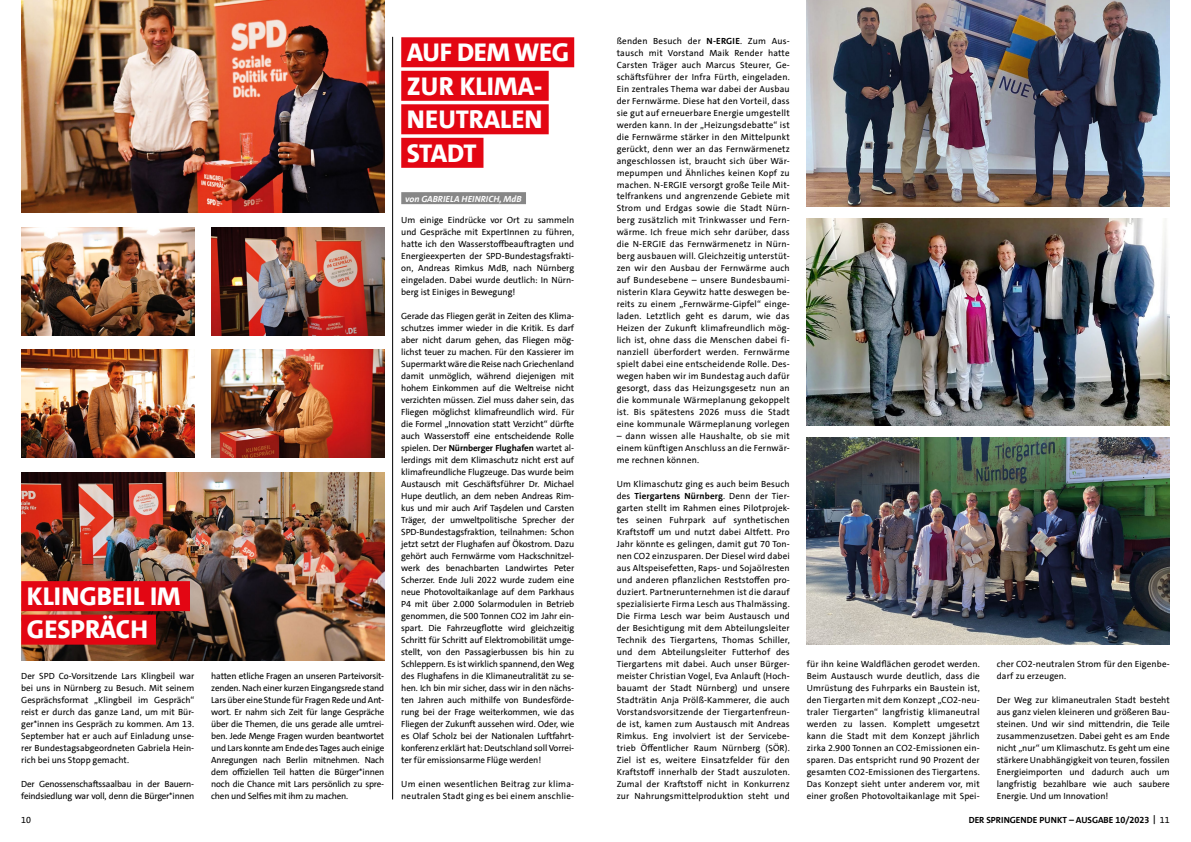
<style>
.page{position:relative;width:1191px;height:842px;background:#fff}
.page>*{position:absolute;margin:0;border:0;box-sizing:border-box;transform-origin:0 0}
.t1{font:800 26px/33.5px "SPD The Sans";color:#fff}
.t2{font:9px/12px "SPD The Sans";color:#000;text-align:justify}
.t3{font:9px/12px "SPD The Sans";letter-spacing:-.02em;color:#000}
.t4{font:9px/12px "SPD The Sans";letter-spacing:.02em;color:#000}
.t5{font:700 9px "SPD The Sans";color:#000}
.t6{font:italic 700 9px "SPD The Sans";color:#fff}
.s1{font-weight:700}
.s2{font-weight:400}
</style>
<div class="page">
<img style="left:806px;top:0;width:363px;height:207px">
<img style="left:806px;top:219px;width:363px;height:207px">
<img style="left:806px;top:438px;width:363px;height:207px">
<div style="left:401px;top:192px;width:125px;height:12px;background:#878787"></div>
<hr style="left:392px;top:37px;width:1px;height:762px;background:#000">
<div style="left:401px;top:37px;width:173px;height:30px;background:#e30613"></div>
<div style="left:401px;top:71px;width:148px;height:30px;background:#e30613"></div>
<div style="left:401px;top:104px;width:148px;height:30px;background:#e30613"></div>
<div style="left:401px;top:138px;width:82px;height:30px;background:#e30613"></div>
<img style="left:21px;top:472px;width:363px;height:188px">
<img style="left:21px;top:227px;width:173px;height:108px">
<img style="left:211px;top:227px;width:173px;height:108px">
<img style="left:21px;top:0;width:363px;height:213px">
<img style="left:211px;top:350px;width:173px;height:107px">
<img style="left:21px;top:350px;width:173px;height:107px">
<div style="left:21px;top:581px;width:169px;height:30px;background:#e30613"></div>
<div style="left:21px;top:615px;width:135px;height:30px;background:#e30613"></div>
<h1 class="t1" style="left:27px;top:579px;width:155px">KLINGBEIL IM<br>GESPRÄCH</h1>
<p class="t2" style="left:21px;top:670px;width:174px">Der SPD Co-Vorsitzende Lars Klingbeil war bei uns in Nürnberg zu Besuch. Mit seinem Gesprächsformat „Klingbeil im Gespräch“ reist er durch das ganze Land, um mit Bür&shy;ger*innen ins Gespräch zu kommen. Am 13.<br>September hat er auch auf Einladung unse&shy;rer Bundestagsabgeordneten Gabriela Hein&shy;rich bei uns Stopp gemacht.</p>
<p class="t3" style="left:21px;top:778px;width:174px">Der Genossenschaftssaalbau in der Bauern&shy;feindsiedlung war voll, denn die Bürger*innen</p>
<p class="t2" style="left:211px;top:670px;width:174px">hatten etliche Fragen an unseren Parteivorsit&shy;zenden. Nach einer kurzen Eingangsrede stand Lars über eine Stunde für Fragen Rede und Ant&shy;wort. Er nahm sich Zeit für lange Gespräche über die Themen, die uns gerade alle umtrei&shy;ben. Jede Menge Fragen wurden beantwortet und Lars konnte am Ende des Tages auch einige Anregungen nach Berlin mitnehmen. Nach dem offiziellen Teil hatten die Bürger*innen noch die Chance mit Lars persönlich zu spre&shy;chen und Selfies mit ihm zu machen.</p>
<h1 class="t1" style="left:407px;top:36px;width:164px">AUF DEM WEG<br>ZUR KLIMA-<br>NEUTRALEN<br>STADT</h1>
<p class="t6" style="left:405px;top:193px;width:118px">von GABRIELA HEINRICH, MdB</p>
<p class="t2" style="left:401px;top:214px;width:174px">Um einige Eindrücke vor Ort zu sammeln und Gespräche mit ExpertInnen zu führen, hatte ich den Wasserstoffbeauftragten und Energieexperten der SPD-Bundestagsfrakti&shy;on, Andreas Rimkus MdB, nach Nürnberg eingeladen. Dabei wurde deutlich: In Nürn&shy;berg ist Einiges in Bewegung!</p>
<p class="t2" style="left:401px;top:310px;width:174px">Gerade das Fliegen gerät in Zeiten des Klima&shy;schutzes immer wieder in die Kritik. Es darf aber nicht darum gehen, das Fliegen mög&shy;lichst teuer zu machen. Für den Kassierer im Supermarkt wäre die Reise nach Griechenland damit unmöglich, während diejenigen mit hohem Einkommen auf die Weltreise nicht verzichten müssen. Ziel muss daher sein, das Fliegen möglichst klimafreundlich wird. Für die Formel „Innovation statt Verzicht“ dürfte auch Wasserstoff eine entscheidende Rolle spielen. Der <span class="s1">Nürnberger Flughafen</span> wartet al&shy;lerdings mit dem Klimaschutz nicht erst auf klimafreundliche Flugzeuge. Das wurde beim Austausch mit Geschäftsführer Dr. Michael Hupe deutlich, an dem neben Andreas Rim&shy;kus und mir auch Arif Taşdelen und Carsten Träger, der umweltpolitische Sprecher der SPD-Bundestagsfraktion, teilnahmen: Schon jetzt setzt der Flughafen auf Ökostrom. Dazu gehört auch Fernwärme vom Hackschnitzel&shy;werk des benachbarten Landwirtes Peter Scherzer. Ende Juli 2022 wurde zudem eine neue Photovoltaikanlage auf dem Parkhaus P4 mit über 2.000 Solarmodulen in Betrieb genommen, die 500 Tonnen CO2 im Jahr ein&shy;spart. Die Fahrzeugflotte wird gleichzeitig Schritt für Schritt auf Elektromobilität umge&shy;stellt, von den Passagierbussen bis hin zu Schleppern. Es ist wirklich spannend, den Weg des Flughafens in die Klimaneutralität zu se&shy;hen. Ich bin mir sicher, dass wir in den nächs&shy;ten Jahren auch mithilfe von Bundesförde&shy;rung bei der Frage weiterkommen, wie das Fliegen der Zukunft aussehen wird. Oder, wie es Olaf Scholz bei der Nationalen Luftfahrt&shy;konferenz erklärt hat: Deutschland soll Vorrei&shy;ter für emissionsarme Flüge werden!</p>
<p class="t4" style="left:401px;top:778px;width:174px">Um einen wesentlichen Beitrag zur klima&shy;neutralen Stadt ging es bei einem anschlie-</p>
<p class="t2" style="left:617px;top:35px;width:174px">ßenden Besuch der <span class="s1">N-ERGIE</span>. Zum Aus&shy;tausch mit Vorstand Maik Render hatte Carsten Träger auch Marcus Steurer, Ge&shy;schäftsführer der Infra Fürth, eingeladen.<br>Ein zentrales Thema war dabei der Ausbau der Fernwärme. Diese hat den Vorteil, dass sie gut auf erneuerbare Energie umgestellt werden kann. In der „Heizungsdebatte“ ist die Fernwärme stärker in den Mittelpunkt gerückt, denn wer an das Fernwärmenetz angeschlossen ist, braucht sich über Wär&shy;mepumpen und Ähnliches keinen Kopf zu machen. N-ERGIE versorgt große Teile Mit&shy;telfrankens und angrenzende Gebiete mit Strom und Erdgas sowie die Stadt Nürn&shy;berg zusätzlich mit Trinkwasser und Fern&shy;wärme. Ich freue mich sehr darüber, dass die N-ERGIE das Fernwärmenetz in Nürn&shy;berg ausbauen will. Gleichzeitig unterstüt&shy;zen wir den Ausbau der Fernwärme auch auf Bundesebene – unsere Bundesbaumi&shy;nisterin Klara Geywitz hatte deswegen be&shy;reits zu einem „Fernwärme-Gipfel“ einge&shy;laden. Letztlich geht es darum, wie das Heizen der Zukunft klimafreundlich mög&shy;lich ist, ohne dass die Menschen dabei fi&shy;nanziell überfordert werden. Fernwärme spielt dabei eine entscheidende Rolle. Des&shy;wegen haben wir im Bundestag auch dafür gesorgt, dass das Heizungsgesetz nun an die kommunale Wärmeplanung gekoppelt ist. Bis spätestens 2026 muss die Stadt eine kommunale Wärmeplanung vorlegen</p>
<p class="t2" style="left:617px;top:430px;width:174px">– dann wissen alle Haushalte, ob sie mit einem künftigen Anschluss an die Fernwär&shy;me rechnen können.</p>
<p class="t2" style="left:617px;top:478px;width:174px">Um Klimaschutz ging es auch beim Besuch des <span class="s1">Tiergartens Nürnberg</span>. Denn der Tier&shy;garten stellt im Rahmen eines Pilotprojek&shy;tes seinen Fuhrpark auf synthetischen Kraftstoff um und nutzt dabei Altfett. Pro Jahr könnte es gelingen, damit gut 70 Ton&shy;nen CO2 einzusparen. Der Diesel wird dabei aus Altspeisefetten, Raps- und Sojaölresten und anderen pflanzlichen Reststoffen pro&shy;duziert. Partnerunternehmen ist die darauf spezialisierte Firma Lesch aus Thalmässing.<br>Die Firma Lesch war beim Austausch und der Besichtigung mit dem Abteilungsleiter Technik des Tiergartens, Thomas Schiller, und dem Abteilungsleiter Futterhof des Tiergartens mit dabei. Auch unser Bürger&shy;meister Christian Vogel, Eva Anlauft (Hoch&shy;bauamt der Stadt Nürnberg) und unsere Stadträtin Anja Prölß-Kammerer, die auch Vorstandsvorsitzende der Tiergartenfreun&shy;de ist, kamen zum Austausch mit Andreas Rimkus. Eng involviert ist der Servicebe&shy;trieb Öffentlicher Raum Nürnberg (SÖR).<br>Ziel ist es, weitere Einsatzfelder für den Kraftstoff innerhalb der Stadt auszuloten.<br>Zumal der Kraftstoff nicht in Konkurrenz zur Nahrungsmittelproduktion steht und</p>
<p class="t2" style="left:806px;top:658px;width:174px">für ihn keine Waldflächen gerodet werden.<br>Beim Austausch wurde deutlich, dass die Umrüstung des Fuhrparks ein Baustein ist, den Tiergarten mit dem Konzept „CO2-neu&shy;traler Tiergarten“ langfristig klimaneutral werden zu lassen. Komplett umgesetzt kann die Stadt mit dem Konzept jährlich zirka 2.900 Tonnen an CO2-Emissionen ein&shy;sparen. Das entspricht rund 90 Prozent der gesamten CO2-Emissionen des Tiergartens.<br>Das Konzept sieht unter anderem vor, mit einer großen Photovoltaikanlage mit Spei-</p>
<p class="t2" style="left:996px;top:658px;width:174px">cher CO2-neutralen Strom für den Eigenbe&shy;darf zu erzeugen.</p>
<p class="t2" style="left:996px;top:694px;width:174px">Der Weg zur klimaneutralen Stadt besteht aus ganz vielen kleineren und größeren Bau&shy;steinen. Und wir sind mittendrin, die Teile zusammenzusetzen. Dabei geht es am Ende nicht „nur“ um Klimaschutz. Es geht um eine stärkere Unabhängigkeit von teuren, fossilen Energieimporten und dadurch auch um langfristig bezahlbare wie auch saubere Energie. Und um Innovation!</p>
<p class="t2" style="left:21px;top:814px;width:11px">10</p>
<p class="t5" style="left:968px;top:814px;width:202px">DER SPRINGENDE PUNKT – AUSGABE 10/2023 | <span class="s2">11</span></p>
</div>
